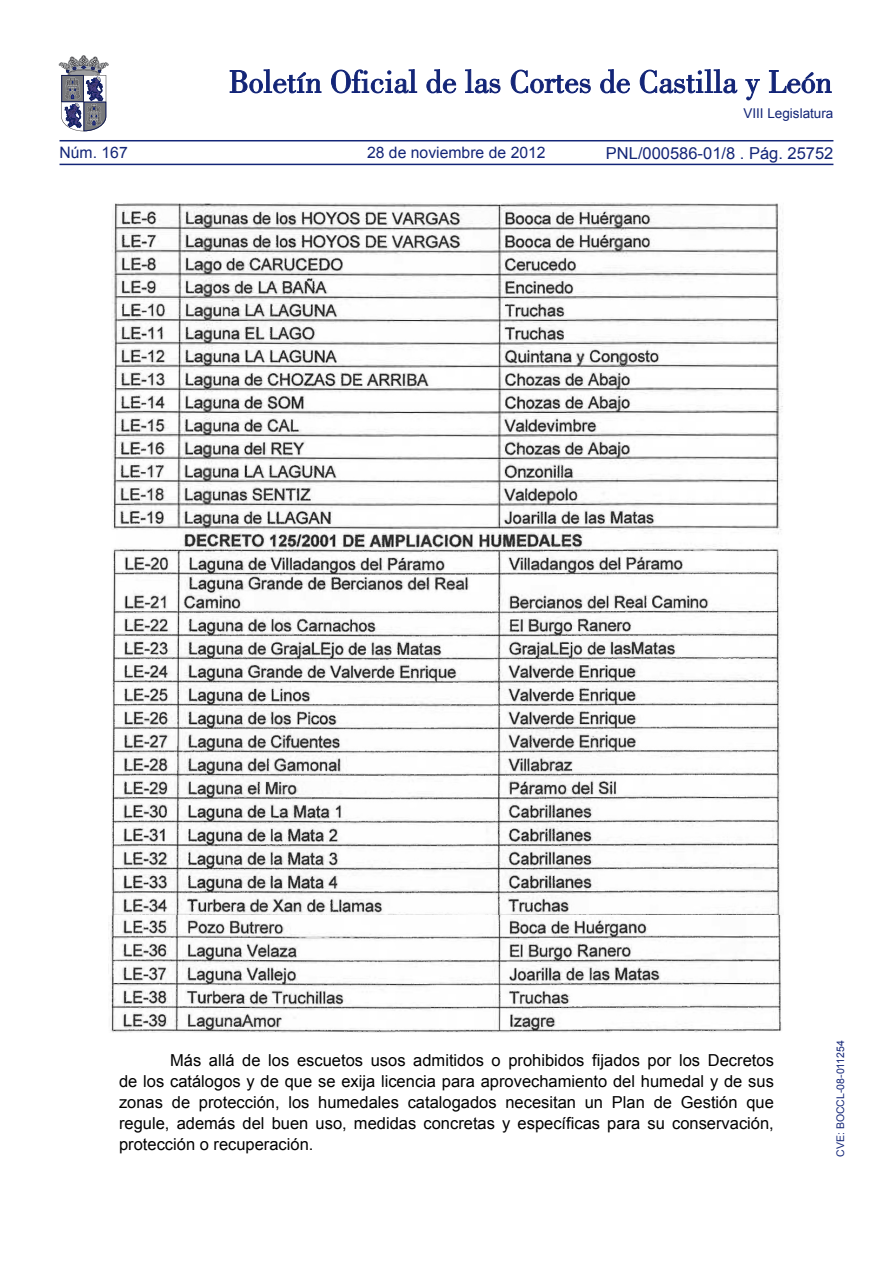
<style>
.page{position:relative;width:893px;height:1263px;background:#fff}
.page>*{position:absolute;margin:0;border:0;box-sizing:border-box;transform-origin:0 0}
.TEXTO_NORMAL{font:16.5px/21px "Arial";color:#000;text-align:justify}
.t1{font:16.5px "Arial";color:#132577}
.t2{font:15.75px "Arial";color:#132577}
.t3{font:13.5px "Arial";color:#132577}
.TEXTO_NORMAL-2{font:10.5px "Arial";color:#132577}
</style>
<div class="page">
<hr style="left:60px;top:164px;width:773px;height:1px;background:#132577">
<hr style="left:60px;top:140px;width:773px;height:1px;background:#132577">
<svg style="left:230px;top:69px;width:91px;height:24px"></svg>
<svg style="left:331px;top:69px;width:86px;height:24px"></svg>
<svg style="left:426px;top:69px;width:30px;height:24px"></svg>
<svg style="left:465px;top:69px;width:35px;height:24px"></svg>
<svg style="left:511px;top:70px;width:80px;height:23px"></svg>
<svg style="left:600px;top:69px;width:30px;height:24px"></svg>
<svg style="left:640px;top:69px;width:97px;height:24px"></svg>
<svg style="left:745px;top:79px;width:15px;height:21px"></svg>
<svg style="left:769px;top:70px;width:62px;height:23px"></svg>
<svg style="left:59px;top:55px;width:49px;height:76px"></svg>
<img style="left:111px;top:202px;width:672px;height:713px">
<img style="left:108px;top:915px;width:674px;height:117px">
<p class="t2" style="left:60px;top:142px;width:70px">Núm. 167</p>
<p class="t2" style="left:367px;top:142px;width:180px">28 de noviembre de 2012</p>
<p class="t3" style="left:743px;top:105px;width:92px">VIII Legislatura</p>
<p class="t1" style="left:606px;top:142px;width:229px">PNL/000586-01/8 . Pág. 25752</p>
<p class="TEXTO_NORMAL" style="left:119px;top:1050px;width:656px;text-indent:51px">Más allá de los escuetos usos admitidos o prohibidos fijados por los Decretos de los catálogos y de que se exija licencia para aprovechamiento del humedal y de sus zonas de protección, los humedales catalogados necesitan un Plan de Gestión que regule, además del buen uso, medidas concretas y específicas para su conservación, protección o recuperación.</p>
<p class="TEXTO_NORMAL-2" style="left:834px;top:1157px;width:118px;rotate:-90deg">CVE: BOCCL-08-011254</p>
</div>
